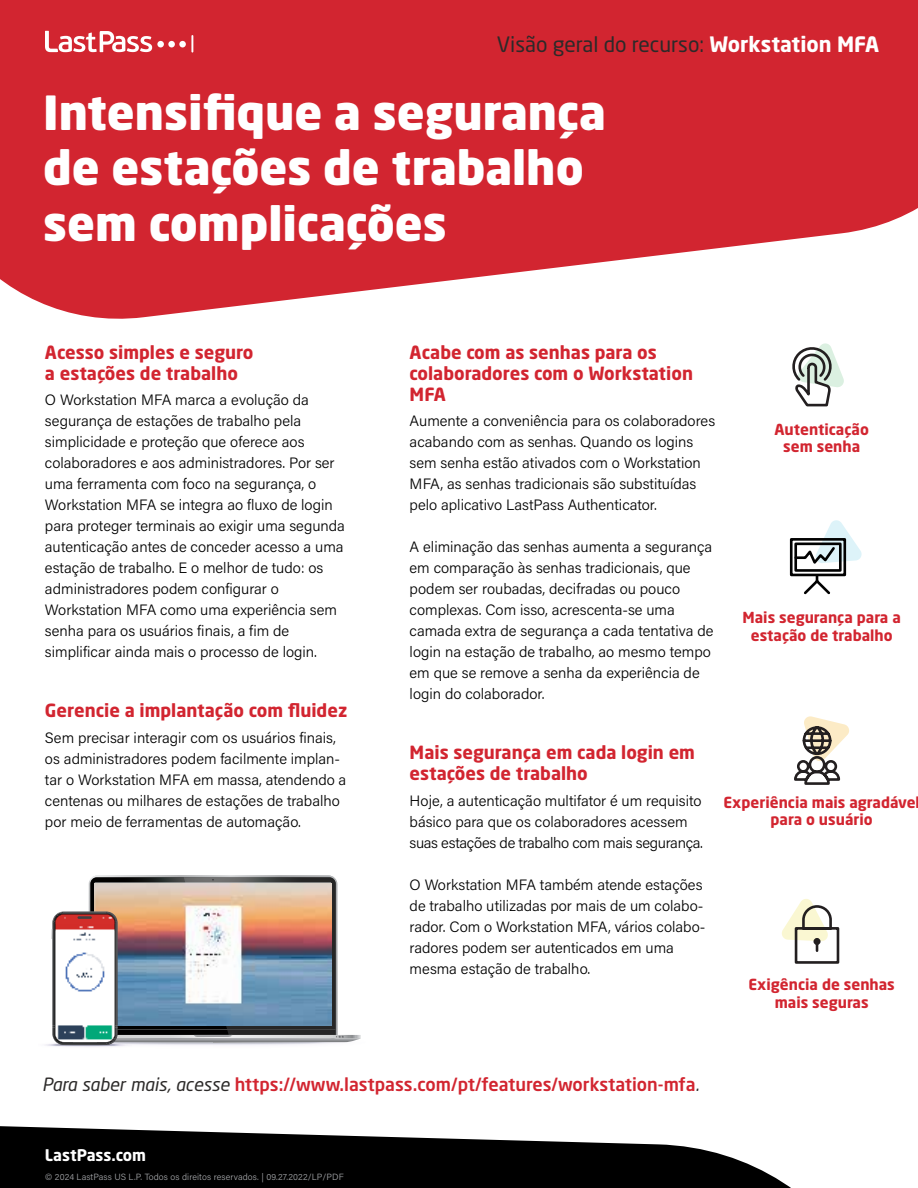
<style>
.page{position:relative;width:918px;height:1188px;background:#fff}
.page>*{position:absolute;margin:0;border:0;box-sizing:border-box;transform-origin:0 0}
.t1{font:900 46.5px/55.8px "Neo Sans W1 G";color:#fff}
.t2{font:21px "Neo Sans W1 G";color:#2c2a29}
.t3{font:700 18px/21px "Neo Sans W1 G";color:#d22530}
.t4{font:500 18px "Neo Sans W1 G";color:#d22530}
.t5{font:700 15.9px "Neo Sans W1 G";color:#fff}
.t6{font:700 15.15px/17.2px "Neo Sans W1 G";color:#d22530;text-align:center}
.t7{font:300 15px/21px "Acumin Pro";color:#000}
.t8{font:300 9px "Acumin Pro";letter-spacing:.01em;color:#a7a9ac}
.s1{font-weight:700;color:#fff}
.s2{font-weight:400;font-style:italic;color:#2c2a29}
</style>
<div class="page">
<svg style="left:0;top:0;width:918px;height:319px;background:#d8434c"></svg>
<svg style="left:45px;top:31px;width:148px;height:22px"></svg>
<svg style="left:0;top:1126px;width:791px;height:62px;fill:#000"></svg>
<svg style="left:782px;top:899px;width:58px;height:65px"></svg>
<svg style="left:794px;top:716px;width:55px;height:69px"></svg>
<div style="left:790px;top:538px;width:56px;height:38px;border:3px solid #010101"></div>
<svg style="left:793px;top:520px;width:69px;height:75px"></svg>
<div style="left:794px;top:543px;width:48px;height:29px;border:3px solid #010101"></div>
<svg style="left:792px;top:343px;width:52px;height:64px"></svg>
<svg style="left:45px;top:875px;width:316px;height:172px"></svg>
<h2 class="t2" style="left:497px;top:31px;width:384px">Visão geral do recurso: <span class="s1">Workstation MFA</span></h2>
<h1 class="t1" style="left:43px;top:84px;width:564px">Intensifique a segurança de estações de trabalho sem complicações</h1>
<p class="t3" style="left:45px;top:341px;width:210px">Acesso simples e seguro a estações de trabalho</p>
<p class="t7" style="left:45px;top:389px;width:302px">O Workstation MFA marca a evolução da segurança de estações de trabalho pela simplicidade e proteção que oferece aos colaboradores e aos administradores. Por ser uma ferramenta com foco na segurança, o Workstation MFA se integra ao fluxo de login para proteger terminais ao exigir uma segunda autenticação antes de conceder acesso a uma estação de trabalho. E o melhor de tudo: os administradores podem configurar o Workstation MFA como uma experiência sem senha para os usuários finais, a fim de simplificar ainda mais o processo de login.</p>
<p class="t3" style="left:45px;top:699px;width:304px">Gerencie a implantação com fluidez</p>
<p class="t7" style="left:45px;top:727px;width:303px">Sem precisar interagir com os usuários finais, os administradores podem facilmente implan&shy;tar o Workstation MFA em massa, atendendo a centenas ou milhares de estações de trabalho por meio de ferramentas de automação.</p>
<p class="t3" style="left:410px;top:341px;width:285px">Acabe com as senhas para os colaboradores com o Workstation<br>MFA</p>
<p class="t7" style="left:410px;top:410px;width:307px">Aumente a conveniência para os colaboradores acabando com as senhas. Quando os logins sem senha estão ativados com o Workstation MFA, as senhas tradicionais são substituídas pelo aplicativo LastPass Authenticator.</p>
<p class="t7" style="left:410px;top:536px;width:305px">A eliminação das senhas aumenta a segurança em comparação às senhas tradicionais, que podem ser roubadas, decifradas ou pouco complexas. Com isso, acrescenta-se uma camada extra de segurança a cada tentativa de login na estação de trabalho, ao mesmo tempo em que se remove a senha da experiência de login do colaborador.</p>
<p class="t6" style="left:774px;top:420px;width:96px">Autenticação sem senha</p>
<p class="t6" style="left:743px;top:609px;width:160px">Mais segurança para a estação de trabalho</p>
<p class="t3" style="left:410px;top:741px;width:287px">Mais segurança em cada login em estações de trabalho</p>
<p class="t7" style="left:410px;top:790px;width:295px">Hoje, a autenticação multifator é um requisito básico para que os colaboradores acessem suas estações de trabalho com mais segurança.</p>
<p class="t7" style="left:410px;top:874px;width:297px">O Workstation MFA também atende estações de trabalho utilizadas por mais de um colabo&shy;rador. Com o Workstation MFA, vários colabo&shy;radores podem ser autenticados em uma mesma estação de trabalho.</p>
<p class="t6" style="left:723px;top:793px;width:198px">Experiência mais agradável para o usuário</p>
<p class="t6" style="left:748px;top:976px;width:148px">Exigência de senhas mais seguras</p>
<p class="t4" style="left:42px;top:1073px;width:659px"><span class="s2">Para saber mais, acesse</span> https://www.lastpass.com/pt/features/workstation-mfa<span class="s2">.</span></p>
<p class="t5" style="left:45px;top:1145px;width:103px">LastPass.com</p>
<p class="t8" style="left:45px;top:1170px;width:300px">© 2024 LastPass US L.P. Todos os direitos reservados. | 09.27.2022/LP/PDF</p>
</div>
